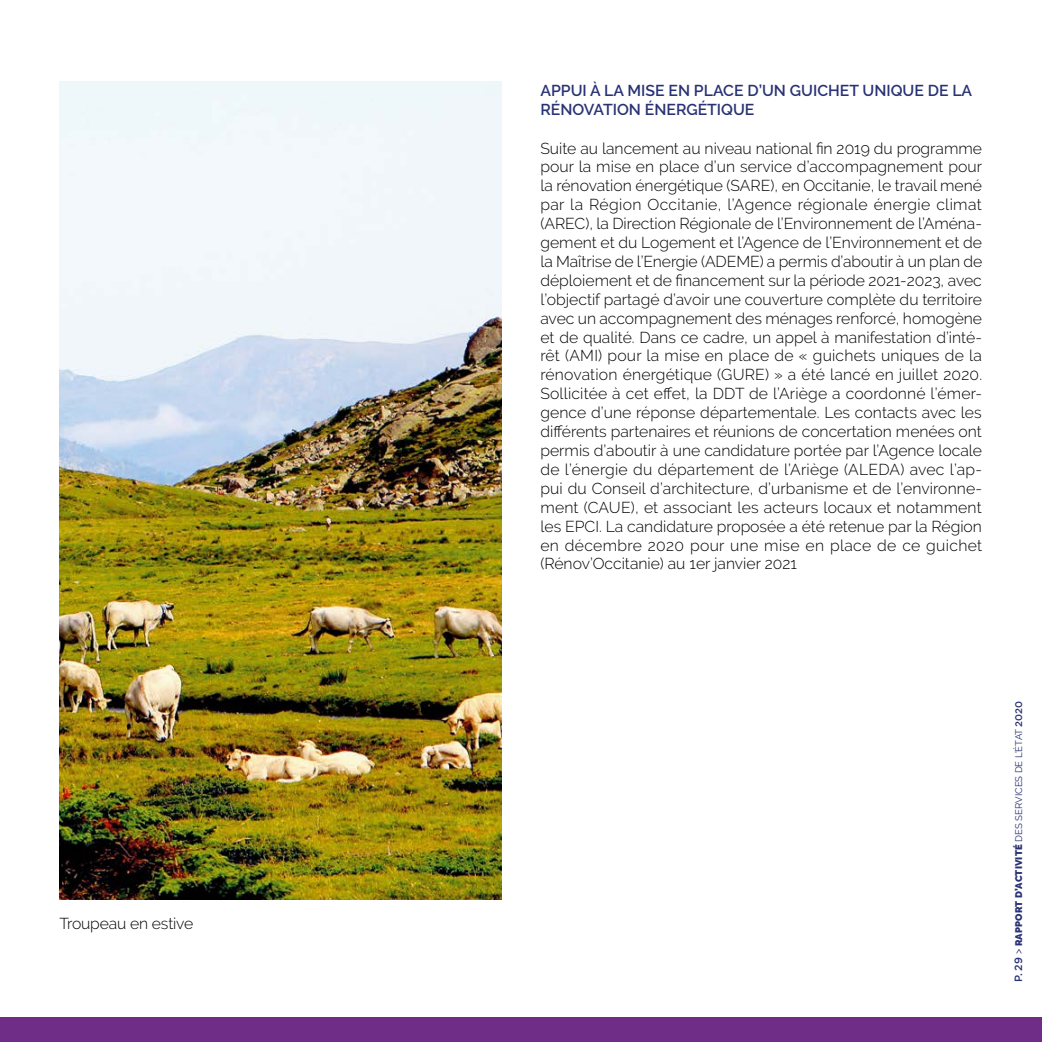
<style>
.page{position:relative;width:1042px;height:1042px;background:#fff}
.page>*{position:absolute;margin:0;border:0;box-sizing:border-box;transform-origin:0 0}
.t1{font:300 15.75px/18.9px "Raleway";color:#000;text-align:justify}
.t2{font:600 15.75px/18.9px "Raleway";color:#293274}
.t3{font:9.62px "Raleway";color:#293274}
.s1{font-family:"Gotham";font-weight:500;font-size:10.5px}
.s2{font-size:10.5px}
.s3{font-weight:900}
.s4{font-family:"Gotham";font-weight:500}
</style>
<div class="page">
<div style="left:0;top:1017px;width:1042px;height:25px;background:#6f2d87"></div>
<img style="left:60px;top:81px;width:442px;height:819px">
<p class="t1" style="left:60px;top:914px;width:135px">Troupeau en estive</p>
<p class="t2" style="left:540px;top:81px;width:433px">APPUI À LA MISE EN PLACE D’UN GUICHET UNIQUE DE LA<br>RÉNOVATION ÉNERGÉTIQUE</p>
<p class="t1" style="left:540px;top:138px;width:443px">Suite au lancement au niveau national fin 2019 du programme pour la mise en place d’un service d’accompagnement pour la rénovation énergétique (SARE), en Occitanie, le travail mené par la Région Occitanie, l’Agence régionale énergie climat (AREC), la Direction Régionale de l’Environnement de l’Aména&shy;gement et du Logement et l’Agence de l’Environnement et de la Maîtrise de l’Energie (ADEME) a permis d’aboutir à un plan de déploiement et de financement sur la période 2021-2023, avec l’objectif partagé d’avoir une couverture complète du territoire avec un accompagnement des ménages renforcé, homogène et de qualité. Dans ce cadre, un appel à manifestation d’inté&shy;rêt (AMI) pour la mise en place de « guichets uniques de la rénovation énergétique (GURE) » a été lancé en juillet 2020.<br>Sollicitée à cet effet, la DDT de l’Ariège a coordonné l’émer&shy;gence d’une réponse départementale. Les contacts avec les différents partenaires et réunions de concertation menées ont permis d’aboutir à une candidature portée par l’Agence locale de l’énergie du département de l’Ariège (ALEDA) avec l’ap&shy;pui du Conseil d’architecture, d’urbanisme et de l’environne&shy;ment (CAUE), et associant les acteurs locaux et notamment les EPCI. La candidature proposée a été retenue par la Région en décembre 2020 pour une mise en place de ce guichet (Rénov’Occitanie) au 1er janvier 2021</p>
<p class="t3" style="left:1013px;top:982px;width:283px;rotate:-90deg"><span class="s1">P. 29</span> <span class="s2">&gt;</span> <span class="s3">RAPPORT D’ACTIVITÉ</span> DES SERVICES DE L’ÉTAT <span class="s4">2020</span></p>
</div>
